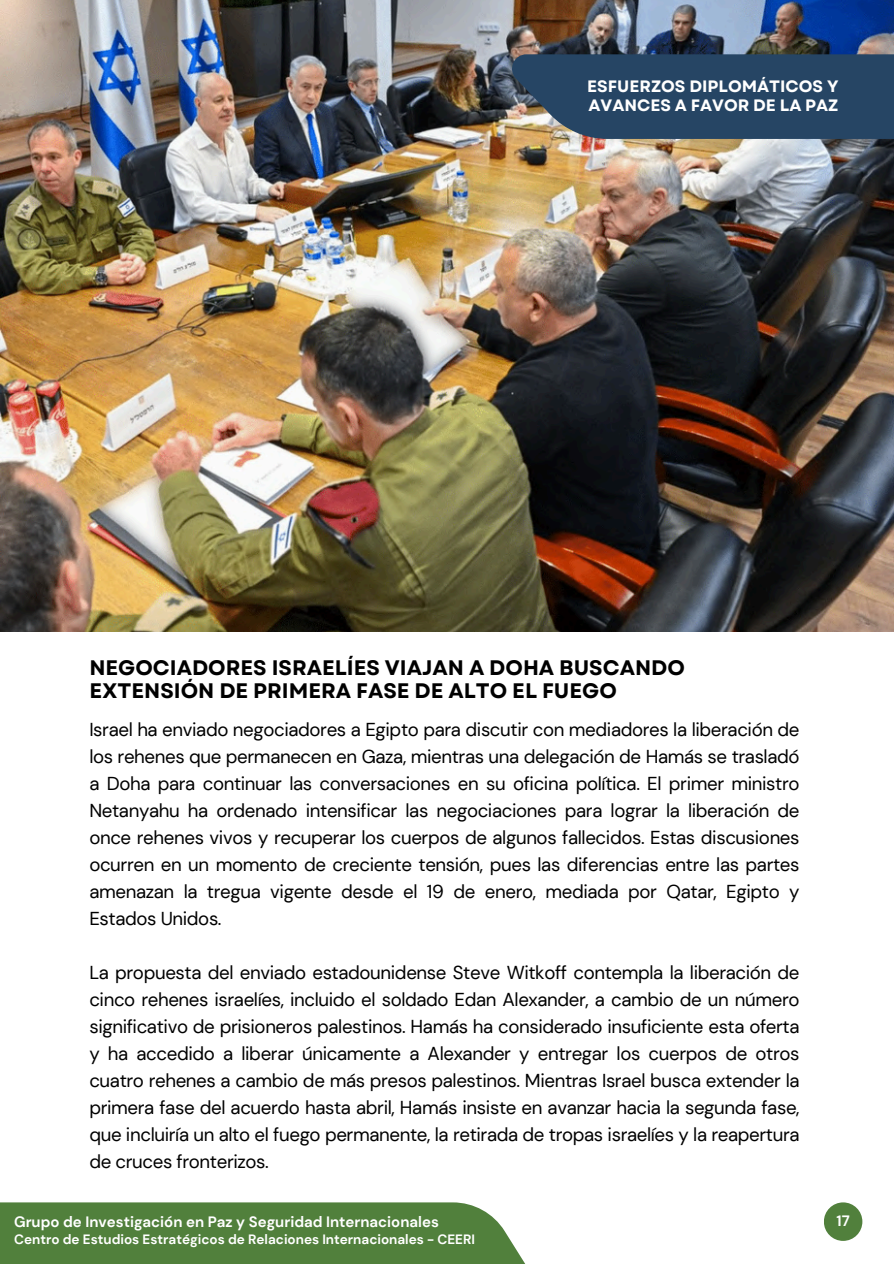
<style>
.page{position:relative;width:894px;height:1264px;background:#fff}
.page>*{position:absolute;margin:0;border:0;box-sizing:border-box;transform-origin:0 0}
.t1{font:700 21px/23.7px "Garet";color:#000}
.t2{font:18.75px/27px "DM Sans";letter-spacing:-.02em;color:#000;text-align:justify}
.t3{font:700 16.5px/19.2px "Garet";color:#fff}
.t4{font:700 15px "DM Sans";color:#fff}
.t5{font:700 13.5px "DM Sans";color:#fff}
</style>
<div class="page">
<img style="left:0;top:0;width:893px;height:631px">
<div style="left:0;top:1202px;width:538px;height:61px;background:#51803c"></div>
<div style="left:511px;top:54px;width:382px;height:85px;background:#264564"></div>
<div style="left:823px;top:1202px;width:39px;height:38px;background:#51803c;border-radius:50%"></div>
<p class="t3" style="left:587px;top:77px;width:253px">ESFUERZOS DIPLOMÁTICOS Y<br>AVANCES A FAVOR DE LA PAZ</p>
<h2 class="t1" style="left:89px;top:655px;width:597px">NEGOCIADORES ISRAELÍES VIAJAN A DOHA BUSCANDO<br>EXTENSIÓN DE PRIMERA FASE DE ALTO EL FUEGO</h2>
<h2 class="t2" style="left:89px;top:715px;width:711px">Israel ha enviado negociadores a Egipto para discutir con mediadores la liberación de los rehenes que permanecen en Gaza, mientras una delegación de Hamás se trasladó a Doha para continuar las conversaciones en su oficina política. El primer ministro Netanyahu ha ordenado intensificar las negociaciones para lograr la liberación de once rehenes vivos y recuperar los cuerpos de algunos fallecidos. Estas discusiones ocurren en un momento de creciente tensión, pues las diferencias entre las partes amenazan la tregua vigente desde el 19 de enero, mediada por Qatar, Egipto y Estados Unidos.</h2>
<p class="t2" style="left:89px;top:958px;width:711px">La propuesta del enviado estadounidense Steve Witkoff contempla la liberación de cinco rehenes israelíes, incluido el soldado Edan Alexander, a cambio de un número significativo de prisioneros palestinos. Hamás ha considerado insuficiente esta oferta y ha accedido a liberar únicamente a Alexander y entregar los cuerpos de otros cuatro rehenes a cambio de más presos palestinos. Mientras Israel busca extender la primera fase del acuerdo hasta abril, Hamás insiste en avanzar hacia la segunda fase, que incluiría un alto el fuego permanente, la retirada de tropas israelíes y la reapertura de cruces fronterizos.</p>
<h3 class="t4" style="left:14px;top:1212px;width:426px">Grupo de Investigación en Paz y Seguridad Internacionales</h3>
<h1 class="t5" style="left:14px;top:1230px;width:462px">Centro de Estudios Estratégicos de Relaciones Internacionales - CEERI</h1>
<p class="t4" style="left:836px;top:1210px;width:15px">17</p>
</div>
